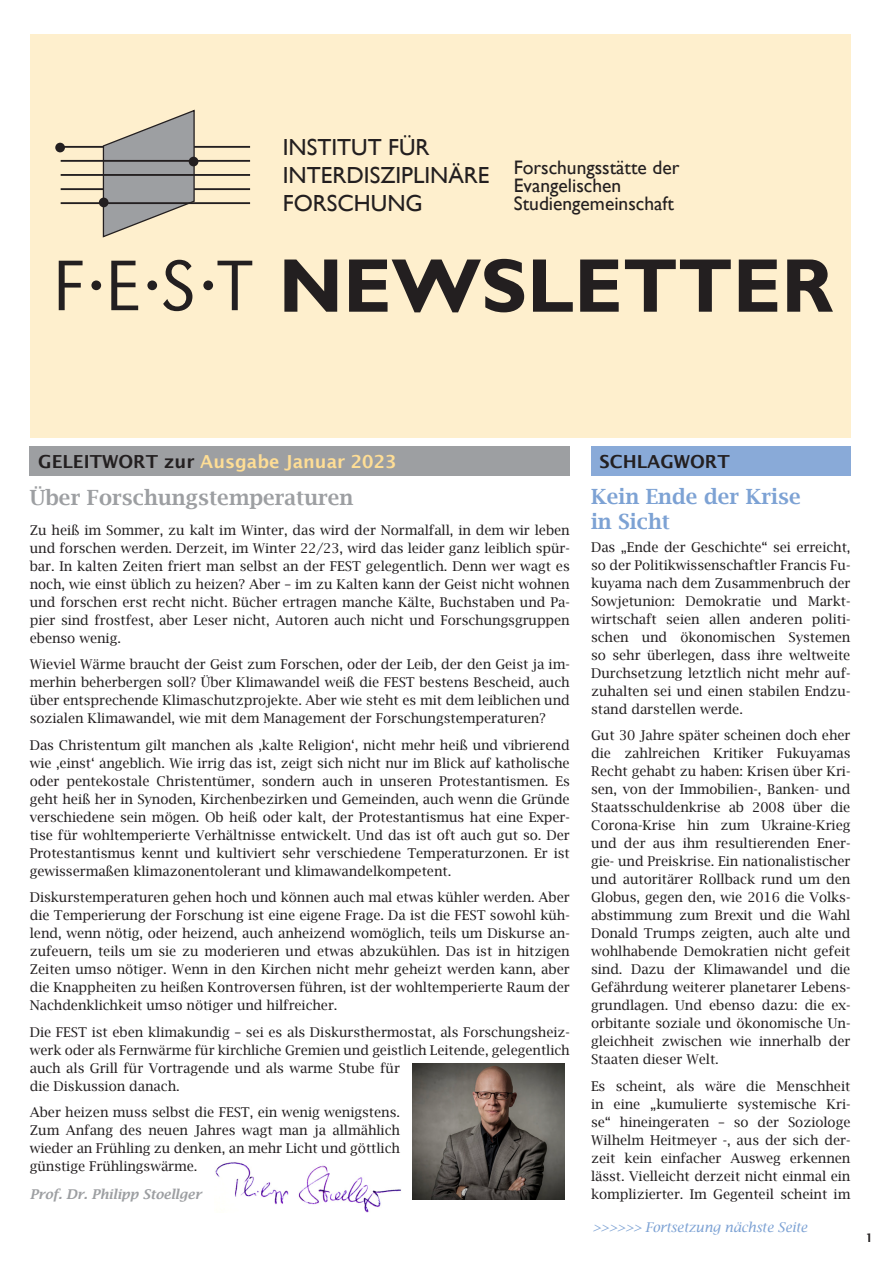
<style>
.page{position:relative;width:893px;height:1263px;background:#fff}
.page>*{position:absolute;margin:0;border:0;box-sizing:border-box;transform-origin:0 0}
.t1{font:23.25px "Gill Sans";color:#231f20}
.NewsletterTitel{font:600 21px "Lucida Bright";color:#9d9fa2}
.NewsletterTitel-2{font:600 21px/25.2px "Lucida Bright";color:#7da2d4}
.t2{font:19.5px "Gill Sans";color:#231f20}
.t3{font:600 18px "Lucida Sans";color:#ffde95}
.t4{font:600 18px "Lucida Sans";color:#231f20}
.NewsletterCopy{font:13.5px/18px "Lucida Bright";letter-spacing:-.005em;color:#231f20;text-align:justify}
.NewsletterTitel-3{font:13.5px/18px "Lucida Bright";letter-spacing:-.005em;color:#231f20;text-align:justify}
.NewsletterAutor{font:italic 13.5px "Lucida Bright";letter-spacing:-.005em;color:#7da2d4}
.NewsletterCopy-2{font:italic 600 13.5px "Lucida Bright";letter-spacing:-.005em;color:#9d9fa2}
.t5{font:600 12px "Lucida Sans";color:#231f20}
.s1{color:#231f20}
</style>
<div class="page">
<div style="left:30px;top:34px;width:820px;height:404px;background:#feefcd"></div>
<hr style="left:61px;top:188px;width:189px;height:2px;background:#231f20">
<hr style="left:61px;top:146px;width:189px;height:2px;background:#231f20">
<svg style="left:102px;top:109px;width:93px;height:129px"></svg>
<hr style="left:61px;top:160px;width:189px;height:2px;background:#231f20">
<hr style="left:61px;top:174px;width:189px;height:2px;background:#231f20">
<hr style="left:61px;top:202px;width:189px;height:2px;background:#231f20">
<div style="left:55px;top:143px;width:10px;height:9px;background:#231f20;border-radius:50%"></div>
<div style="left:189px;top:157px;width:9px;height:9px;background:#231f20;border-radius:50%"></div>
<div style="left:99px;top:198px;width:10px;height:9px;background:#231f20;border-radius:50%"></div>
<svg style="left:59px;top:261px;width:24px;height:49px"></svg>
<svg style="left:111px;top:261px;width:27px;height:49px"></svg>
<svg style="left:163px;top:260px;width:29px;height:51px"></svg>
<svg style="left:217px;top:261px;width:35px;height:49px"></svg>
<div style="left:91px;top:280px;width:10px;height:10px;background:#231f20;border-radius:50%"></div>
<div style="left:147px;top:280px;width:10px;height:10px;background:#231f20;border-radius:50%"></div>
<div style="left:203px;top:280px;width:10px;height:10px;background:#231f20;border-radius:50%"></div>
<svg style="left:284px;top:259px;width:549px;height:53px"></svg>
<div style="left:30px;top:446px;width:540px;height:30px;background:#9d9fa2"></div>
<div style="left:591px;top:446px;width:259px;height:30px;background:#89aad8"></div>
<img style="left:215px;top:1162px;width:186px;height:50px">
<img style="left:412px;top:1063px;width:152px;height:136px">
<p class="t1" style="left:283px;top:134px;width:148px">INSTITUT FÜR</p>
<p class="t1" style="left:283px;top:162px;width:208px">INTERDISZIPLINÄRE</p>
<p class="t1" style="left:283px;top:190px;width:141px">FORSCHUNG</p>
<p class="t2" style="left:514px;top:156px;width:167px">Forschungsstätte der</p>
<p class="t2" style="left:514px;top:174px;width:109px">Evangelischen</p>
<p class="t2" style="left:514px;top:192px;width:162px">Studiengemeinschaft</p>
<p class="t3" style="left:38px;top:451px;width:360px"><span class="s1">GELEITWORT zur</span> Ausgabe Januar 2023</p>
<p class="t4" style="left:600px;top:451px;width:132px">SCHLAGWORT</p>
<p class="NewsletterTitel" style="left:30px;top:486px;width:325px">Über Forschungstemperaturen</p>
<p class="NewsletterCopy" style="left:30px;top:521px;width:542px">Zu heiß im Sommer, zu kalt im Winter, das wird der Normalfall, in dem wir leben und forschen werden. Derzeit, im Winter 22/23, wird das leider ganz leiblich spür&shy;bar. In kalten Zeiten friert man selbst an der FEST gelegentlich. Denn wer wagt es noch, wie einst üblich zu heizen? Aber – im zu Kalten kann der Geist nicht wohnen und forschen erst recht nicht. Bücher ertragen manche Kälte, Buchstaben und Pa&shy;pier sind frostfest, aber Leser nicht, Autoren auch nicht und Forschungsgruppen ebenso wenig.</p>
<p class="NewsletterCopy" style="left:30px;top:655px;width:542px">Wieviel Wärme braucht der Geist zum Forschen, oder der Leib, der den Geist ja im&shy;merhin beherbergen soll? Über Klimawandel weiß die FEST bestens Bescheid, auch über entsprechende Klimaschutzprojekte. Aber wie steht es mit dem leiblichen und sozialen Klimawandel, wie mit dem Management der Forschungstemperaturen?</p>
<p class="NewsletterCopy" style="left:30px;top:736px;width:542px">Das Christentum gilt manchen als ‚kalte Religion‘, nicht mehr heiß und vibrierend wie ‚einst‘ angeblich. Wie irrig das ist, zeigt sich nicht nur im Blick auf katholische oder pentekostale Christentümer, sondern auch in unseren Protestantismen. Es geht heiß her in Synoden, Kirchenbezirken und Gemeinden, auch wenn die Gründe verschiedene sein mögen. Ob heiß oder kalt, der Protestantismus hat eine Exper&shy;tise für wohltemperierte Verhältnisse entwickelt. Und das ist oft auch gut so. Der Protestantismus kennt und kultiviert sehr verschiedene Temperaturzonen. Er ist gewissermaßen klimazonentolerant und klimawandelkompetent.</p>
<p class="NewsletterCopy" style="left:30px;top:888px;width:542px">Diskurstemperaturen gehen hoch und können auch mal etwas kühler werden. Aber die Temperierung der Forschung ist eine eigene Frage. Da ist die FEST sowohl küh&shy;lend, wenn nötig, oder heizend, auch anheizend womöglich, teils um Diskurse an&shy;zufeuern, teils um sie zu moderieren und etwas abzukühlen. Das ist in hitzigen Zeiten umso nötiger. Wenn in den Kirchen nicht mehr geheizt werden kann, aber die Knappheiten zu heißen Kontroversen führen, ist der wohltemperierte Raum der Nachdenklichkeit umso nötiger und hilfreicher.</p>
<p class="NewsletterCopy" style="left:30px;top:1023px;width:542px;text-align:left">Die FEST ist eben klimakundig – sei es als Diskursthermostat, als Forschungsheiz&shy;werk oder als Fernwärme für kirchliche Gremien und geistlich Leitende, gelegentlich auch als Grill für Vortragende und als warme Stube für<br>die Diskussion danach.</p>
<p class="NewsletterCopy" style="left:30px;top:1103px;width:372px">Aber heizen muss selbst die FEST, ein wenig wenigstens.<br>Zum Anfang des neuen Jahres wagt man ja allmählich wieder an Frühling zu denken, an mehr Licht und göttlich günstige Frühlingswärme.</p>
<p class="NewsletterCopy-2" style="left:30px;top:1187px;width:173px">Prof. Dr. Philipp Stoellger</p>
<p class="NewsletterTitel-2" style="left:591px;top:484px;width:211px">Kein Ende der Krise in Sicht</p>
<p class="NewsletterTitel-3" style="left:591px;top:538px;width:261px">Das „Ende der Geschichte“ sei erreicht, so der Politikwissenschaftler Francis Fu&shy;kuyama nach dem Zusammenbruch der Sowjetunion: Demokratie und Markt&shy;wirtschaft seien allen anderen politi&shy;schen und ökonomischen Systemen so sehr überlegen, dass ihre weltweite Durchsetzung letztlich nicht mehr auf&shy;zuhalten sei und einen stabilen Endzu&shy;stand darstellen werde.</p>
<p class="NewsletterTitel-3" style="left:591px;top:726px;width:261px">Gut 30 Jahre später scheinen doch eher die zahlreichen Kritiker Fukuyamas Recht gehabt zu haben: Krisen über Kri&shy;sen, von der Immobilien-, Banken- und Staatsschuldenkrise ab 2008 über die Corona-Krise hin zum Ukraine-Krieg und der aus ihm resultierenden Ener&shy;gie- und Preiskrise. Ein nationalistischer und autoritärer Rollback rund um den Globus, gegen den, wie 2016 die Volks&shy;abstimmung zum Brexit und die Wahl Donald Trumps zeigten, auch alte und wohlhabende Demokratien nicht gefeit sind. Dazu der Klimawandel und die Gefährdung weiterer planetarer Lebens&shy;grundlagen. Und ebenso dazu: die ex&shy;orbitante soziale und ökonomische Un&shy;gleichheit zwischen wie innerhalb der Staaten dieser Welt.</p>
<p class="NewsletterTitel-3" style="left:591px;top:1077px;width:261px">Es scheint, als wäre die Menschheit in eine „kumulierte systemische Kri&shy;se“ hineingeraten – so der Soziologe Wilhelm Heitmeyer -, aus der sich der&shy;zeit kein einfacher Ausweg erkennen lässt. Vielleicht derzeit nicht einmal ein komplizierter. Im Gegenteil scheint im</p>
<p class="NewsletterAutor" style="left:592px;top:1219px;width:217px">&gt;&gt;&gt;&gt;&gt;&gt; Fortsetzung nächste Seite</p>
<p class="t5" style="left:865px;top:1231px;width:9px">1</p>
</div>
